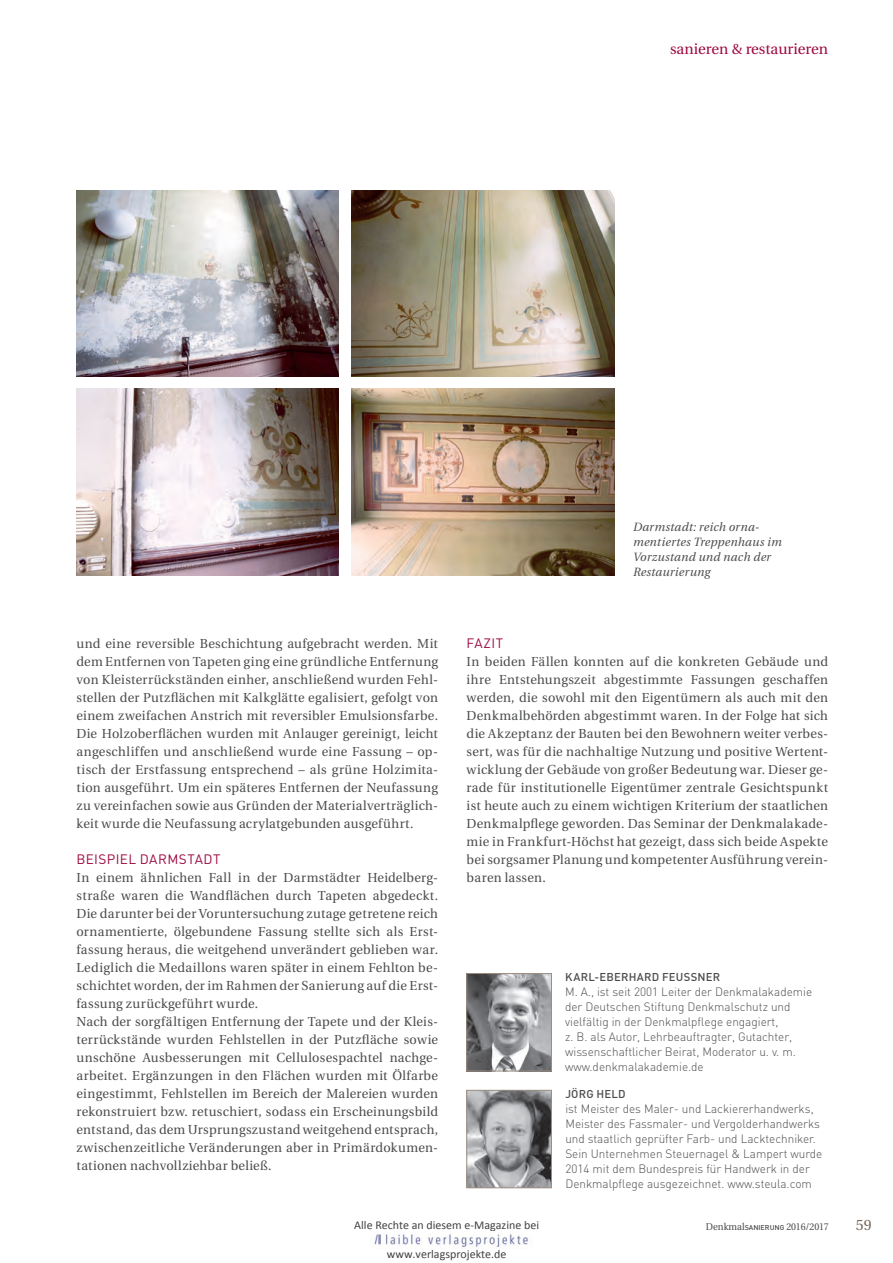
<style>
.page{position:relative;width:893px;height:1263px;background:#fff}
.page>*{position:absolute;margin:0;border:0;box-sizing:border-box;transform-origin:0 0}
.t1{font:15px "Utopia";color:#9e0a42}
.t2{font:15px "Utopia";color:#7a6a5d}
.t3{font:13.5px "DIN";letter-spacing:.025em;color:#9e0a42}
.t4{font:13.05px/18px "Utopia";letter-spacing:.02em;color:#4b4c4d;text-align:justify}
.t5{font:300 12px/15px "DIN";color:#4b4c4d}
.t6{font:italic 12px/15px "Utopia";letter-spacing:.02em;color:#4b4c4d}
.t7{font:12px "Calibri";color:#000}
.t8{font:500 11.25px "DIN";letter-spacing:.02em;color:#4b4c4d}
.t9{font:9.75px "Utopia";letter-spacing:-.015em;color:#4b4c4d;scale:.95 1}
.s1{font-family:"DIN";font-weight:500;font-size:6.9px}
</style>
<div class="page">
<img style="left:469px;top:1092px;width:81px;height:94px">
<div style="left:467px;top:1090px;width:85px;height:98px;border:1px solid #9c8e83"></div>
<img style="left:469px;top:975px;width:81px;height:94px">
<div style="left:467px;top:973px;width:85px;height:98px;border:1px solid #9c8e83"></div>
<img style="left:77px;top:190px;width:262px;height:187px">
<img style="left:77px;top:389px;width:262px;height:186px">
<img style="left:352px;top:190px;width:262px;height:187px">
<img style="left:352px;top:389px;width:262px;height:186px">
<img style="left:374px;top:1234px;width:154px;height:14px">
<p class="t1" style="left:670px;top:41px;width:160px">sanieren &amp; restaurieren</p>
<p class="t4" style="left:77px;top:635px;width:363px">und eine reversible Beschichtung aufgebracht werden. Mit dem Entfernen von Tapeten ging eine gründliche Entfernung von Kleisterrückständen einher, anschließend wurden Fehl&shy;stellen der Putzflächen mit Kalkglätte egalisiert, gefolgt von einem zweifachen Anstrich mit reversibler Emulsionsfarbe.<br>Die Holzoberflächen wurden mit Anlauger gereinigt, leicht angeschliffen und anschließend wurde eine Fassung – op&shy;tisch der Erstfassung entsprechend – als grüne Holzimita&shy;tion ausgeführt. Um ein späteres Entfernen der Neufassung zu vereinfachen sowie aus Gründen der Materialverträglich&shy;keit wurde die Neufassung acrylatgebunden ausgeführt.</p>
<p class="t3" style="left:77px;top:851px;width:145px">BEISPIEL DARMSTADT</p>
<p class="t4" style="left:77px;top:869px;width:363px;text-align:left">In einem ähnlichen Fall in der Darmstädter Heidelberg&shy;straße waren die Wandflächen durch Tapeten abgedeckt.<br>Die darunter bei der Voruntersuchung zutage getretene reich ornamentierte, ölgebundene Fassung stellte sich als Erst&shy;fassung heraus, die weitgehend unverändert geblieben war.<br>Lediglich die Medaillons waren später in einem Fehlton be&shy;schichtet worden, der im Rahmen der Sanierung auf die Erst&shy;fassung zurückgeführt wurde.<br>Nach der sorgfältigen Entfernung der Tapete und der Kleis&shy;terrückstände wurden Fehlstellen in der Putzfläche sowie unschöne Ausbesserungen mit Cellulosespachtel nachge&shy;arbeitet. Ergänzungen in den Flächen wurden mit Ölfarbe eingestimmt, Fehlstellen im Bereich der Malereien wurden rekonstruiert bzw. retuschiert, sodass ein Erscheinungsbild entstand, das dem Ursprungszustand weitgehend entsprach, zwischenzeitliche Veränderungen aber in Primärdokumen&shy;tationen nachvollziehbar beließ.</p>
<p class="t6" style="left:633px;top:520px;width:150px">Darmstadt: reich orna&shy;mentiertes Treppenhaus im<br>Vorzustand und nach der<br>Restaurierung</p>
<p class="t3" style="left:467px;top:635px;width:38px">FAZIT</p>
<p class="t4" style="left:467px;top:653px;width:363px">In beiden Fällen konnten auf die konkreten Gebäude und ihre Entstehungszeit abgestimmte Fassungen geschaffen werden, die sowohl mit den Eigentümern als auch mit den Denkmalbehörden abgestimmt waren. In der Folge hat sich die Akzeptanz der Bauten bei den Bewohnern weiter verbes&shy;sert, was für die nachhaltige Nutzung und positive Wertent&shy;wicklung der Gebäude von großer Bedeutung war. Dieser ge&shy;rade für institutionelle Eigentümer zentrale Gesichtspunkt ist heute auch zu einem wichtigen Kriterium der staatlichen Denkmalpflege geworden. Das Seminar der Denkmalakade&shy;mie in Frankfurt-Höchst hat gezeigt, dass sich beide Aspekte bei sorgsamer Planung und kompetenter Ausführung verein&shy;baren lassen.</p>
<p class="t8" style="left:565px;top:970px;width:9px">KAR</p>
<p class="t8" style="left:588px;top:970px;width:57px">L-EBERHARD</p>
<p class="t8" style="left:662px;top:970px;width:57px">FEUSSNER</p>
<p class="t5" style="left:565px;top:984px;width:249px">M. A., ist seit 2001 Leiter der Denkmalakademie der Deutschen Stiftung Denkmalschutz und vielfältig in der Denkmalpflege engagiert,<br>z. B. als Autor, Lehrbeauftragter, Gutachter, wissenschaftlicher Beirat, Moderator u. v. m. www.denkmalakademie.de</p>
<p class="t8" style="left:565px;top:1087px;width:60px">JÖRG H ELD</p>
<p class="t5" style="left:565px;top:1101px;width:259px">ist Meister des Maler- und Lackiererhandwerks, Meister des Fassmaler- und Vergolderhandwerks und staatlich geprüfter Farb- und Lacktechniker.<br>Sein Unternehmen Steuernagel &amp; Lampert wurde 2014 mit dem Bundespreis für Handwerk in der Denkmalpflege ausgezeichnet. www.steula.com</p>
<p class="t7" style="left:354px;top:1220px;width:186px">Alle Rechte an diesem e‐Magazine bei</p>
<p class="t7" style="left:387px;top:1249px;width:121px">www.verlagsprojekte.de</p>
<p class="t9" style="left:706px;top:1222px;width:131px">Denkmal<span class="s1">SANIERUNG</span> 2016/2017</p>
<p class="t2" style="left:856px;top:1217px;width:18px">59</p>
</div>
